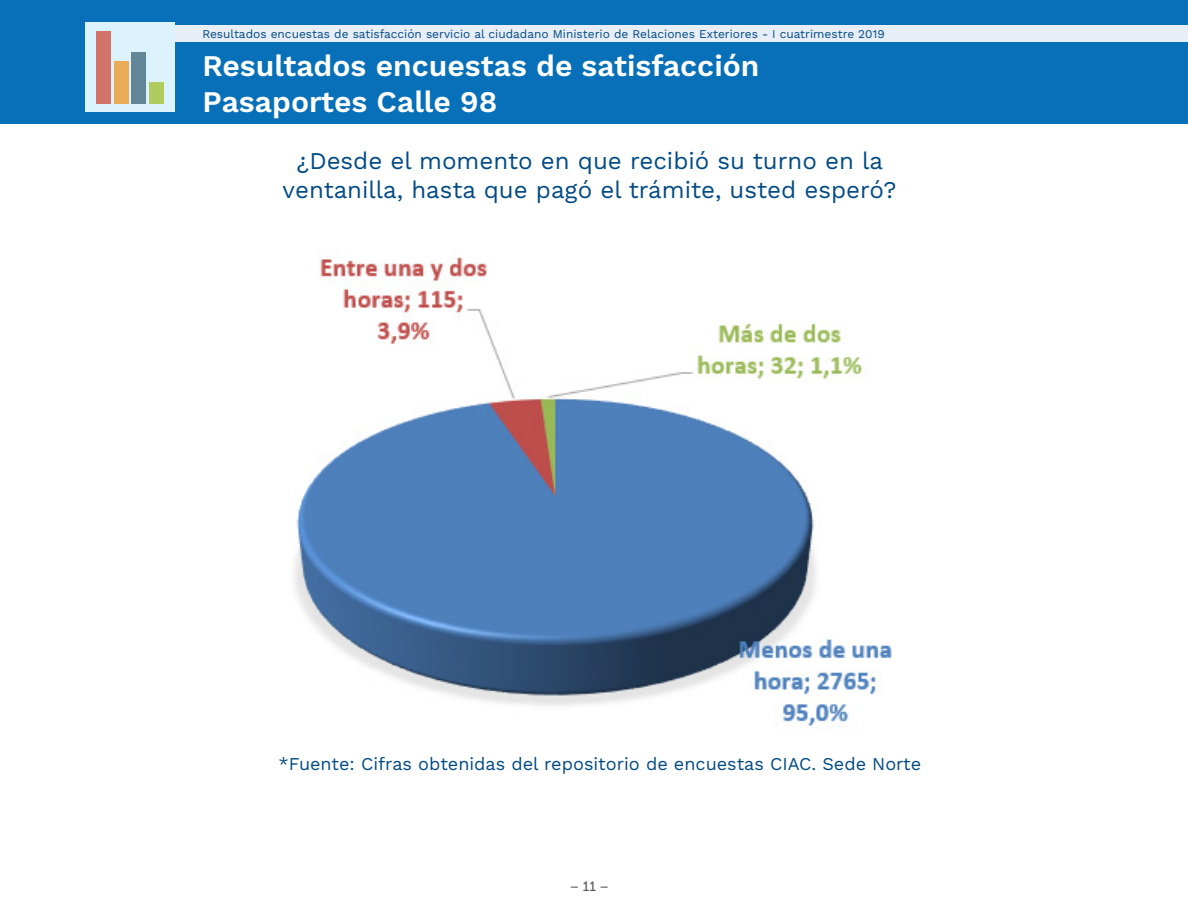
<style>
.page{position:relative;width:1188px;height:918px;background:#fff}
.page>*{position:absolute;margin:0;border:0;box-sizing:border-box;transform-origin:0 0}
.t1{font:600 30px "Work Sans";color:#fff}
.t2{font:24px/28.8px "Work Sans";color:#004a84;text-align:center}
.t3{font:18px "Work Sans";color:#004a84}
.t4{font:13.5px "Museo Sans 500";color:#57585a}
.t5{font:11.85px "Work Sans";color:#004a84}
</style>
<div class="page">
<div style="left:0;top:0;width:1188px;height:123px;background:#0770b9"></div>
<div style="left:93px;top:25px;width:1095px;height:16px;background:#e8eef8"></div>
<div style="left:85px;top:22px;width:90px;height:89px;background:#dcf2fc"></div>
<div style="left:96px;top:32px;width:15px;height:72px;background:#d17369"></div>
<div style="left:114px;top:61px;width:15px;height:43px;background:#ebab57"></div>
<div style="left:131px;top:52px;width:15px;height:52px;background:#638796"></div>
<div style="left:149px;top:83px;width:15px;height:21px;background:#b0cc5e"></div>
<img style="left:294px;top:257px;width:598px;height:469px">
<p class="t5" style="left:202px;top:27px;width:684px">Resultados encuestas de satisfacción servicio al ciudadano Ministerio de Relaciones Exteriores - I cuatrimestre 2019</p>
<p class="t1" style="left:202px;top:48px;width:559px">Resultados encuestas de satisfacción</p>
<p class="t1" style="left:202px;top:84px;width:296px">Pasaportes Calle 98</p>
<p class="t2" style="left:283px;top:147px;width:615px">¿Desde el momento en que recibió su turno en la ventanilla, hasta que pagó el trámite, usted esperó?</p>
<p class="t3" style="left:279px;top:754px;width:644px">*Fuente: Cifras obtenidas del repositorio de encuestas CIAC. Sede Norte</p>
<p class="t4" style="left:570px;top:879px;width:41px">– 11 –</p>
</div>
